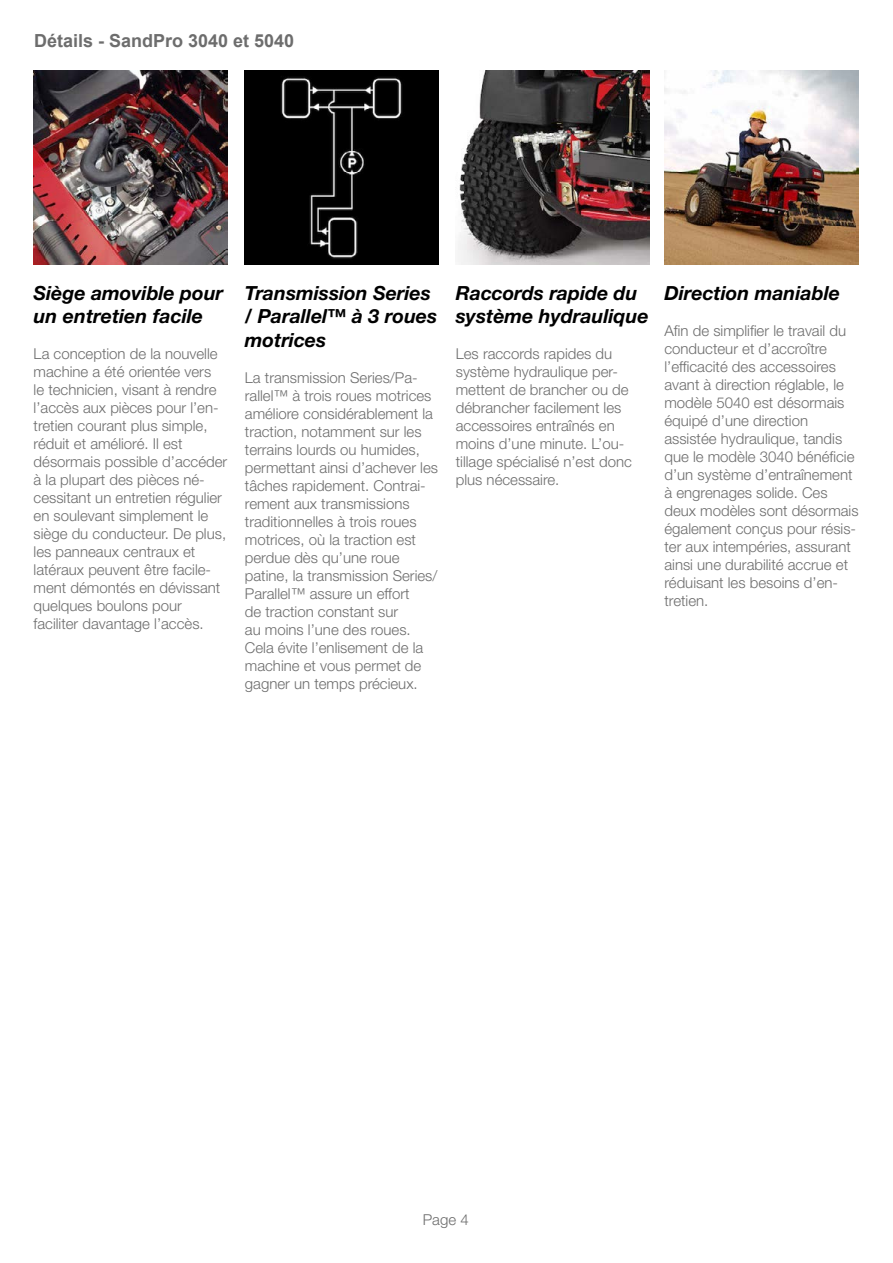
<style>
.page{position:relative;width:893px;height:1263px;background:#fff}
.page>*{position:absolute;margin:0;border:0;box-sizing:border-box;transform-origin:0 0}
.t1{font:italic 700 19.5px/23.4px "Helvetica Neue LT Std";color:#000}
.t2{font:700 18px "Arial";color:#6d6d6d}
.t3{font:300 15px/18px "Helvetica Neue LT Std";color:#6d6d6d}
</style>
<div class="page">
<img style="left:244px;top:70px;width:195px;height:195px">
<img style="left:664px;top:70px;width:195px;height:195px">
<img style="left:458px;top:70px;width:192px;height:195px">
<img style="left:34px;top:70px;width:193px;height:195px">
<p class="t2" style="left:34px;top:28px;width:262px">Détails - SandPro 3040 et 5040</p>
<h1 class="t1" style="left:34px;top:281px;width:191px">Siège amovible pour un entretien facile</h1>
<p class="t3" style="left:34px;top:345px;width:195px">La conception de la nouvelle machine a été orientée vers<br>le technicien, visant à rendre l’accès aux pièces pour l’en&shy;tretien courant plus simple, réduit et amélioré. Il est désormais possible d’accéder à la plupart des pièces né&shy;cessitant un entretien régulier en soulevant simplement le siège du conducteur. De plus, les panneaux centraux et latéraux peuvent être facile&shy;ment démontés en dévissant quelques boulons pour faciliter davantage l’accès.</p>
<h1 class="t1" style="left:245px;top:281px;width:194px">Transmission Series / Parallel™ à 3 roues motrices</h1>
<p class="t3" style="left:245px;top:368px;width:195px">La transmission Series/Pa&shy;rallel™ à trois roues motrices améliore considérablement la traction, notamment sur les terrains lourds ou humides, permettant ainsi d’achever les tâches rapidement. Contrai&shy;rement aux transmissions traditionnelles à trois roues motrices, où la traction est perdue dès qu’une roue patine, la transmission Series/<br>Parallel™ assure un effort<br>de traction constant sur<br>au moins l’une des roues.<br>Cela évite l’enlisement de la machine et vous permet de gagner un temps précieux.</p>
<h1 class="t1" style="left:456px;top:281px;width:194px">Raccords rapide du système hydraulique</h1>
<p class="t3" style="left:456px;top:345px;width:178px">Les raccords rapides du système hydraulique per&shy;mettent de brancher ou de débrancher facilement les accessoires entraînés en moins d’une minute. L’ou&shy;tillage spécialisé n’est donc plus nécessaire.</p>
<h1 class="t1" style="left:664px;top:281px;width:177px">Direction maniable</h1>
<p class="t3" style="left:664px;top:321px;width:196px">Afin de simplifier le travail du conducteur et d’accroître l’efficacité des accessoires avant à direction réglable, le modèle 5040 est désormais équipé d’une direction assistée hydraulique, tandis que le modèle 3040 bénéficie d’un système d’entraînement à engrenages solide. Ces deux modèles sont désormais également conçus pour résis&shy;ter aux intempéries, assurant ainsi une durabilité accrue et réduisant les besoins d’en&shy;tretien.</p>
<p class="t3" style="left:423px;top:1210px;width:47px">Page 4</p>
</div>
